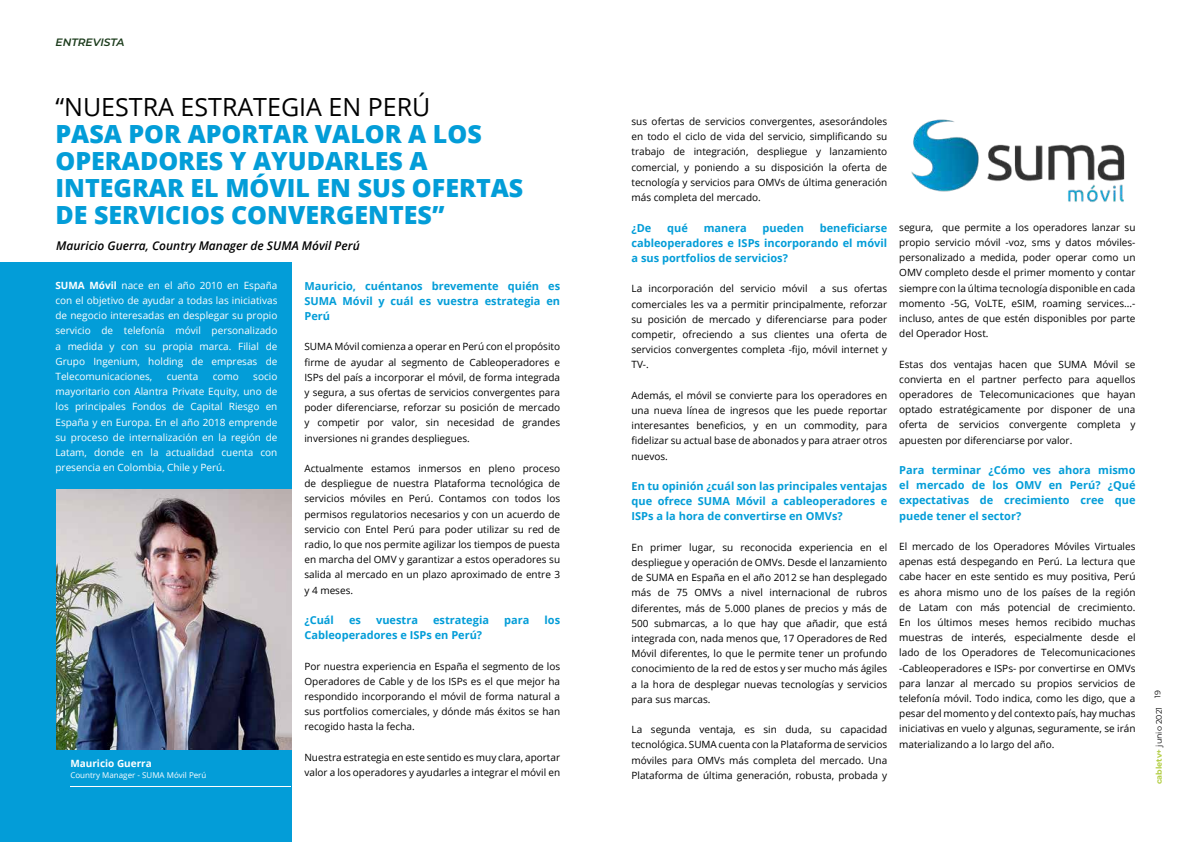
<style>
.page{position:relative;width:1191px;height:842px;background:#fff}
.page>*{position:absolute;margin:0;border:0;box-sizing:border-box;transform-origin:0 0}
.t1{font:800 25px/27.2px "Open Sans";color:#039dd8}
.t2{font:25px "Open Sans";color:#000}
.t3{font:italic 600 12px "Open Sans";color:#000}
.t4{font:700 11px/15.2px "Open Sans";color:#039dd8;text-align:justify}
.t5{font:italic 600 10.7px "Montserrat";color:#1b3b1b}
.t6{font:10px/15.2px "Open Sans";color:#000;text-align:justify}
.t7{font:10px/15.2px "Open Sans";color:#fff;text-align:justify}
.t8{font:700 10px "Open Sans";color:#fff}
.t9{font:8px "Open Sans";color:#fff}
.t10{font:8px "Montserrat";color:#000}
.s1{font-weight:700}
.s2{font-weight:700;color:#b3ce46}
</style>
<div class="page">
<div style="left:0;top:262px;width:291px;height:580px;background:#039dd8"></div>
<img style="left:56px;top:489px;width:235px;height:260px">
<img style="left:911px;top:119px;width:214px;height:84px">
<hr style="left:70px;top:786px;width:221px;height:1px;background:#fff">
<p class="t5" style="left:55px;top:35px;width:70px">ENTREVISTA</p>
<h1 class="t2" style="left:55px;top:89px;width:376px">“NUESTRA ESTRATEGIA EN PERÚ</h1>
<h1 class="t1" style="left:55px;top:119px;width:469px">PASA POR APORTAR VALOR A LOS<br>OPERADORES Y AYUDARLES A<br>INTEGRAR EL MÓVIL EN SUS OFERTAS<br>DE SERVICIOS CONVERGENTES”</h1>
<p class="t3" style="left:56px;top:237px;width:305px">Mauricio Guerra, Country Manager de SUMA Móvil Perú</p>
<p class="t7" style="left:55px;top:277px;width:223px"><span class="s1">SUMA Móvil</span> nace en el año 2010 en España con el objetivo de ayudar a todas las iniciativas de negocio interesadas en desplegar su propio servicio de telefonía móvil personalizado a medida y con su propia marca. Filial de Grupo Ingenium, holding de empresas de Telecomunicaciones,</p>
<p class="t7" style="left:55px;top:369px;width:223px;text-indent:198px">socio mayoritario con Alantra Private Equity, uno de los principales Fondos de Capital Riesgo en España y en Europa. En el año 2018 emprende su proceso de internalización en la región de Latam, donde en la actualidad cuenta con presencia en Colombia, Chile y Perú.</p>
<p class="t7" style="left:167px;top:369px;width:33px">cuenta</p>
<p class="t7" style="left:213px;top:369px;width:28px">como</p>
<p class="t8" style="left:70px;top:756px;width:83px">Mauricio Guerra</p>
<p class="t9" style="left:70px;top:770px;width:138px">Country Manager - SUMA Móvil Perú</p>
<p class="t4" style="left:304px;top:278px;width:257px">Mauricio, cuéntanos brevemente quién es SUMA Móvil y cuál es vuestra estrategia en Perú</p>
<p class="t6" style="left:304px;top:339px;width:257px">SUMA Móvil comienza a operar en Perú con el propósito firme de ayudar al segmento de Cableoperadores e ISPs del país a incorporar el móvil, de forma integrada y segura, a sus ofertas de servicios convergentes para poder diferenciarse, reforzar su posición de mercado y competir por valor, sin necesidad de grandes inversiones ni grandes despliegues.</p>
<p class="t6" style="left:304px;top:461px;width:257px">Actualmente estamos inmersos en pleno proceso de despliegue de nuestra Plataforma tecnológica de servicios móviles en Perú. Contamos con todos los permisos regulatorios necesarios y con un acuerdo de servicio con Entel Perú para poder utilizar su red de radio, lo que nos permite agilizar los tiempos de puesta en marcha del OMV y garantizar a estos operadores su salida al mercado en un plazo aproximado de entre 3 y 4 meses.</p>
<p class="t4" style="left:304px;top:612px;width:31px">¿Cuál</p>
<p class="t4" style="left:349px;top:612px;width:13px">es</p>
<p class="t4" style="left:376px;top:612px;width:43px">vuestra</p>
<p class="t4" style="left:433px;top:612px;width:57px">estrategia</p>
<p class="t4" style="left:504px;top:612px;width:27px">para</p>
<p class="t4" style="left:544px;top:612px;width:17px">los</p>
<p class="t4" style="left:304px;top:627px;width:179px">Cableoperadores e ISPs en Perú?</p>
<p class="t6" style="left:304px;top:658px;width:257px">Por nuestra experiencia en España el segmento de los Operadores de Cable y de los ISPs es el que mejor ha respondido incorporando el móvil de forma natural a sus portfolios comerciales, y dónde más éxitos se han recogido hasta la fecha.</p>
<p class="t6" style="left:304px;top:749px;width:257px">Nuestra estrategia en este sentido es muy clara, aportar valor a los operadores y ayudarles a integrar el móvil en</p>
<p class="t6" style="left:631px;top:114px;width:257px">sus ofertas de servicios convergentes, asesorándoles en todo el ciclo de vida del servicio, simplificando su trabajo de integración, despliegue y lanzamiento comercial, y poniendo a su disposición la oferta de tecnología y servicios para OMVs de última generación más completa del mercado.</p>
<p class="t4" style="left:631px;top:220px;width:21px">¿De</p>
<p class="t4" style="left:667px;top:220px;width:22px">qué</p>
<p class="t4" style="left:704px;top:220px;width:44px">manera</p>
<p class="t4" style="left:762px;top:220px;width:43px">pueden</p>
<p class="t4" style="left:631px;top:220px;width:257px;text-indent:188px">beneficiarse cableoperadores e ISPs incorporando el móvil a sus portfolios de servicios?</p>
<p class="t6" style="left:631px;top:281px;width:177px">La incorporación del servicio móvil</p>
<p class="t6" style="left:631px;top:281px;width:257px;text-indent:189px">a sus ofertas comerciales les va a permitir principalmente, reforzar su posición de mercado y diferenciarse para poder competir, ofreciendo a sus clientes una oferta de servicios convergentes completa -fijo, móvil internet y TV-.</p>
<p class="t6" style="left:631px;top:387px;width:257px">Además, el móvil se convierte para los operadores en una nueva línea de ingresos que les puede reportar interesantes beneficios, y en un commodity, para fidelizar su actual base de abonados y para atraer otros nuevos.</p>
<p class="t4" style="left:631px;top:478px;width:257px">En tu opinión ¿cuál son las principales ventajas que ofrece SUMA Móvil a cableoperadores e ISPs a la hora de convertirse en OMVs?</p>
<p class="t6" style="left:631px;top:539px;width:257px">En primer lugar, su reconocida experiencia en el despliegue y operación de OMVs. Desde el lanzamiento de SUMA en España en el año 2012 se han desplegado más de 75 OMVs a nivel internacional de rubros diferentes, más de 5.000 planes de precios y más de 500 submarcas, a lo que hay que añadir, que está integrada con, nada menos que, 17 Operadores de Red Móvil diferentes, lo que le permite tener un profundo conocimiento de la red de estos y ser mucho más ágiles a la hora de desplegar nuevas tecnologías y servicios para sus marcas.</p>
<p class="t6" style="left:631px;top:722px;width:257px">La segunda ventaja, es sin duda, su capacidad tecnológica. SUMA cuenta con la Plataforma de servicios móviles para OMVs más completa del mercado. Una Plataforma de última generación, robusta, probada y</p>
<p class="t6" style="left:899px;top:219px;width:238px">segura, que permite a los operadores lanzar su propio servicio móvil -voz, sms y datos móviles&shy;personalizado a medida, poder operar como un OMV completo desde el primer momento y contar siempre con la última tecnología disponible en cada momento -5G, VoLTE, eSIM, roaming services...- incluso, antes de que estén disponibles por parte del Operador Host.</p>
<p class="t6" style="left:899px;top:356px;width:238px">Estas dos ventajas hacen que SUMA Móvil se convierta en el partner perfecto para aquellos operadores de Telecomunicaciones que hayan optado estratégicamente por disponer de una oferta de servicios convergente completa y apuesten por diferenciarse por valor.</p>
<p class="t4" style="left:899px;top:462px;width:238px">Para terminar ¿Cómo ves ahora mismo el mercado de los OMV en Perú? ¿Qué expectativas de crecimiento cree que puede tener el sector?</p>
<p class="t6" style="left:899px;top:538px;width:238px">El mercado de los Operadores Móviles Virtuales apenas está despegando en Perú. La lectura que cabe hacer en este sentido es muy positiva, Perú es ahora mismo uno de los países de la región de Latam con más potencial de crecimiento.<br>En los últimos meses hemos recibido muchas muestras de interés, especialmente desde el lado de los Operadores de Telecomunicaciones -Cableoperadores e ISPs- por convertirse en OMVs para lanzar al mercado su propios servicios de telefonía móvil. Todo indica, como les digo, que a pesar del momento y del contexto país, hay muchas iniciativas en vuelo y algunas, seguramente, se irán materializando a lo largo del año.</p>
<p class="t10" style="left:1153px;top:784px;width:96px;rotate:-90deg"><span class="s2">cabletv+</span> junio 2021 19</p>
</div>
